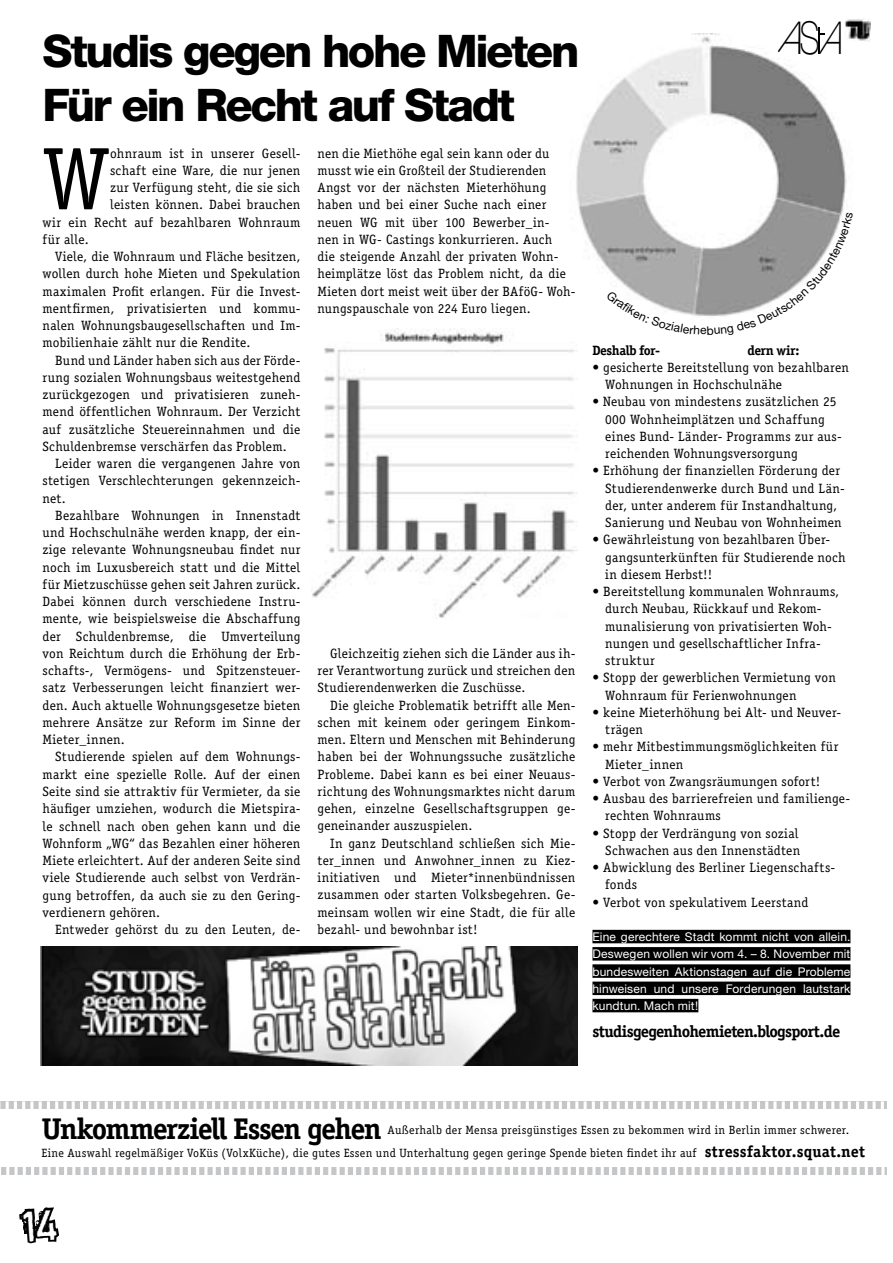
<style>
.page{position:relative;width:893px;height:1263px;background:#fff}
.page>*{position:absolute;margin:0;border:0;box-sizing:border-box;transform-origin:0 0}
.t1{font:89.1px "Officina Serif";color:#000}
.t2{font:italic 100 45.45px "Helvetica Neue";color:#000;scale:.87 1}
.t3{font:800 45px/54px "Helvetica Neue";letter-spacing:-.055em;color:#000}
.t4{font:700 30px "Officina Serif";letter-spacing:-.055em;color:#000}
.t5{font:700 16.5px "Officina Serif";letter-spacing:-.045em;color:#000}
.t6{font:13.5px/17.2px "Officina Serif";letter-spacing:.015em;color:#000}
.t7{font:700 13.5px "Officina Serif";letter-spacing:-.035em;color:#000}
.t8{font:12px/22.5px "Officina Serif";letter-spacing:.02em;color:#000}
.t9{font:12px/17.2px "Helvetica Neue";letter-spacing:.015em;color:#fff;text-align:justify}
.s1{font-style:normal}
.s2{font-style:normal;font-size:39px;color:#fff}
.s3{font-weight:700;font-size:16.05px}
</style>
<div class="page">
<hr style="left:818px;top:27px;width:2px;height:27px;background:#000">
<img style="left:845px;top:19px;width:25px;height:23px">
<div style="left:592px;top:930px;width:258px;height:13px;background:#000"></div>
<div style="left:592px;top:947px;width:258px;height:13px;background:#000"></div>
<div style="left:592px;top:964px;width:258px;height:14px;background:#000"></div>
<div style="left:592px;top:981px;width:258px;height:14px;background:#000"></div>
<div style="left:592px;top:999px;width:106px;height:13px;background:#000"></div>
<svg style="left:0;top:1101px;width:887px;height:74px"></svg>
<img style="left:40px;top:946px;width:537px;height:119px">
<img style="left:576px;top:33px;width:280px;height:234px">
<img style="left:312px;top:328px;width:266px;height:290px">
<svg style="left:16px;top:1101px;width:109px;height:143px"></svg>
<svg style="left:606px;top:212px;width:247px;height:104px"></svg>
<h3 class="t3" style="left:43px;top:24px;width:538px">Studis gegen hohe Mieten<br>Für ein Recht auf Stadt</h3>
<h1 class="t1" style="left:43px;top:127px;width:69px">W</h1>
<p class="t6" style="left:110px;top:144px;width:192px">ohnraum ist in unserer Gesell-</p>
<p class="t6" style="left:110px;top:162px;width:192px">schaft eine Ware, die nur jenen</p>
<p class="t6" style="left:110px;top:179px;width:192px">zur Verfügung steht, die sie sich</p>
<p class="t6" style="left:110px;top:196px;width:192px">leisten können. Dabei brauchen</p>
<p class="t6" style="left:43px;top:213px;width:259px">wir ein Recht auf bezahlbaren Wohnraum</p>
<p class="t6" style="left:43px;top:231px;width:48px">für alle.</p>
<p class="t6" style="left:55px;top:248px;width:247px">Viele, die Wohnraum und Fläche besitzen,</p>
<p class="t6" style="left:43px;top:265px;width:259px">wollen durch hohe Mieten und Spekulation</p>
<p class="t6" style="left:43px;top:282px;width:259px">maximalen Profit erlangen. Für die Invest-</p>
<p class="t6" style="left:43px;top:300px;width:259px">mentfirmen, privatisierten und kommu-</p>
<p class="t6" style="left:43px;top:317px;width:259px">nalen Wohnungsbaugesellschaften und Im-</p>
<p class="t6" style="left:43px;top:334px;width:209px">mobilienhaie zählt nur die Rendite.</p>
<p class="t6" style="left:55px;top:351px;width:247px">Bund und Länder haben sich aus der Förde-</p>
<p class="t6" style="left:43px;top:369px;width:259px">rung sozialen Wohnungsbaus weitestgehend</p>
<p class="t6" style="left:43px;top:386px;width:259px">zurückgezogen und privatisieren zuneh-</p>
<p class="t6" style="left:43px;top:403px;width:259px">mend öffentlichen Wohnraum. Der Verzicht</p>
<p class="t6" style="left:43px;top:420px;width:259px">auf zusätzliche Steuereinnahmen und die</p>
<p class="t6" style="left:43px;top:438px;width:246px">Schuldenbremse verschärfen das Problem.</p>
<p class="t6" style="left:55px;top:455px;width:247px">Leider waren die vergangenen Jahre von</p>
<p class="t6" style="left:43px;top:472px;width:259px">stetigen Verschlechterungen gekennzeich-</p>
<p class="t6" style="left:43px;top:489px;width:25px">net.</p>
<p class="t6" style="left:55px;top:507px;width:247px">Bezahlbare Wohnungen in Innenstadt</p>
<p class="t6" style="left:43px;top:524px;width:259px">und Hochschulnähe werden knapp, der ein-</p>
<p class="t6" style="left:43px;top:541px;width:259px">zige relevante Wohnungsneubau findet nur</p>
<p class="t6" style="left:43px;top:558px;width:259px">noch im Luxusbereich statt und die Mittel</p>
<p class="t6" style="left:43px;top:576px;width:259px">für Mietzuschüsse gehen seit Jahren zurück.</p>
<p class="t6" style="left:43px;top:593px;width:259px">Dabei können durch verschiedene Instru-</p>
<p class="t6" style="left:43px;top:610px;width:259px">mente, wie beispielsweise die Abschaffung</p>
<p class="t6" style="left:43px;top:627px;width:259px">der Schuldenbremse, die Umverteilung</p>
<p class="t6" style="left:43px;top:645px;width:259px">von Reichtum durch die Erhöhung der Erb-</p>
<p class="t6" style="left:43px;top:662px;width:259px">schafts-, Vermögens- und Spitzensteuer-</p>
<p class="t6" style="left:43px;top:679px;width:259px">satz Verbesserungen leicht finanziert wer-</p>
<p class="t6" style="left:43px;top:696px;width:259px">den. Auch aktuelle Wohnungsgesetze bieten</p>
<p class="t6" style="left:43px;top:714px;width:259px">mehrere Ansätze zur Reform im Sinne der</p>
<p class="t6" style="left:43px;top:731px;width:84px">Mieter_innen.</p>
<p class="t6" style="left:55px;top:748px;width:247px">Studierende spielen auf dem Wohnungs-</p>
<p class="t6" style="left:43px;top:765px;width:259px">markt eine spezielle Rolle. Auf der einen</p>
<p class="t6" style="left:43px;top:783px;width:259px">Seite sind sie attraktiv für Vermieter, da sie</p>
<p class="t6" style="left:43px;top:800px;width:259px">häufiger umziehen, wodurch die Mietspira-</p>
<p class="t6" style="left:43px;top:817px;width:259px">le schnell nach oben gehen kann und die</p>
<p class="t6" style="left:43px;top:834px;width:259px">Wohnform „WG“ das Bezahlen einer höheren</p>
<p class="t6" style="left:43px;top:852px;width:259px">Miete erleichtert. Auf der anderen Seite sind</p>
<p class="t6" style="left:43px;top:869px;width:259px">viele Studierende auch selbst von Verdrän-</p>
<p class="t6" style="left:43px;top:886px;width:259px">gung betroffen, da auch sie zu den Gering-</p>
<p class="t6" style="left:43px;top:903px;width:119px">verdienern gehören.</p>
<p class="t6" style="left:55px;top:921px;width:247px">Entweder gehörst du zu den Leuten, de-</p>
<p class="t6" style="left:317px;top:144px;width:259px">nen die Miethöhe egal sein kann oder du musst wie ein Großteil der Studierenden Angst vor der nächsten Mieterhöhung haben und bei einer Suche nach einer neuen WG mit über 100 Bewerber_in-<br>nen in WG- Castings konkurrieren. Auch<br>die steigende Anzahl der privaten Wohn&shy;heimplätze löst das Problem nicht, da die Mieten dort meist weit über der BAföG- Woh&shy;nungspauschale von 224 Euro liegen.</p>
<p class="t6" style="left:317px;top:645px;width:259px;text-align:justify;text-indent:13px">Gleichzeitig ziehen sich die Länder aus ih&shy;rer Verantwortung zurück und streichen den Studierendenwerken die Zuschüsse.</p>
<p class="t6" style="left:317px;top:696px;width:259px;text-align:justify;text-indent:13px">Die gleiche Problematik betrifft alle Men&shy;schen mit keinem oder geringem Einkom&shy;men. Eltern und Menschen mit Behinderung haben bei der Wohnungssuche zusätzliche Probleme. Dabei kann es bei einer Neuaus&shy;richtung des Wohnungsmarktes nicht darum gehen, einzelne Gesellschaftsgruppen ge&shy;geneinander auszuspielen.</p>
<p class="t6" style="left:317px;top:834px;width:259px;text-align:justify;text-indent:13px">In ganz Deutschland schließen sich Mie&shy;ter_innen und Anwohner_innen zu Kiez&shy;initiativen und Mieter*innenbündnissen zusammen oder starten Volksbegehren. Ge&shy;meinsam wollen wir eine Stadt, die für alle bezahl- und bewohnbar ist!</p>
<h2 class="t2" style="left:777px;top:12px;width:94px">A<span class="s1">S</span><span class="s2">t</span>A</h2>
<p class="t7" style="left:592px;top:341px;width:69px">Deshalb for-</p>
<p class="t7" style="left:747px;top:341px;width:54px">dern wir:</p>
<p class="t6" style="left:605px;top:359px;width:245px;text-indent:-13px">• gesicherte Bereitstellung von bezahlbaren<br>Wohnungen in Hochschulnähe</p>
<p class="t6" style="left:605px;top:393px;width:238px;text-indent:-13px">• Neubau von mindestens zusätzlichen 25<br>000 Wohnheimplätzen und Schaffung eines Bund- Länder- Programms zur aus&shy;reichenden Wohnungsversorgung</p>
<p class="t6" style="left:605px;top:462px;width:241px;text-indent:-13px">• Erhöhung der finanziellen Förderung der Studierendenwerke durch Bund und Län&shy;der, unter anderem für Instandhaltung, Sanierung und Neubau von Wohnheimen</p>
<p class="t6" style="left:605px;top:531px;width:242px;text-indent:-13px">• Gewährleistung von bezahlbaren Über&shy;gangsunterkünften für Studierende noch in diesem Herbst!!</p>
<p class="t6" style="left:605px;top:583px;width:236px;text-indent:-13px">• Bereitstellung kommunalen Wohnraums, durch Neubau, Rückkauf und Rekom&shy;munalisierung von privatisierten Woh&shy;nungen und gesellschaftlicher Infra&shy;struktur</p>
<p class="t6" style="left:605px;top:669px;width:232px;text-indent:-13px">• Stopp der gewerblichen Vermietung von<br>Wohnraum für Ferienwohnungen</p>
<p class="t6" style="left:605px;top:704px;width:237px;text-indent:-13px">• keine Mieterhöhung bei Alt- und Neuver&shy;trägen</p>
<p class="t6" style="left:605px;top:738px;width:235px;text-indent:-13px">• mehr Mitbestimmungsmöglichkeiten für<br>Mieter_innen</p>
<p class="t6" style="left:592px;top:773px;width:229px">• Verbot von Zwangsräumungen sofort!</p>
<p class="t6" style="left:605px;top:790px;width:247px;text-indent:-13px">• Ausbau des barrierefreien und familienge&shy;rechten Wohnraums</p>
<p class="t6" style="left:592px;top:824px;width:209px;text-align:right">• Stopp der Verdrängung von sozial<br>Schwachen aus den Innenstädten</p>
<p class="t6" style="left:605px;top:859px;width:231px;text-indent:-13px">• Abwicklung des Berliner Liegenschafts&shy;fonds</p>
<p class="t6" style="left:592px;top:893px;width:218px">• Verbot von spekulativem Leerstand</p>
<p class="t9" style="left:592px;top:928px;width:259px">Eine gerechtere Stadt kommt nicht von allein.<br>Deswegen wollen wir vom 4. – 8. November mit bundesweiten Aktionstagen auf die Probleme hinweisen und unsere Forderungen lautstark kundtun. Mach mit!</p>
<p class="t5" style="left:592px;top:1021px;width:249px">studisgegenhohemieten.blogsport.de</p>
<h3 class="t4" style="left:41px;top:1110px;width:342px">Unkommerziell Essen gehen</h3>
<p class="t8" style="left:41px;top:1119px;width:825px;text-indent:346px">Außerhalb der Mensa preisgünstiges Essen zu bekommen wird in Berlin immer schwerer.<br>Eine Auswahl regelmäßiger VoKüs (VolxKüche), die gutes Essen und Unterhaltung gegen geringe Spende bieten findet ihr auf <span class="s3">stressfaktor.squat.net</span></p>
</div>
